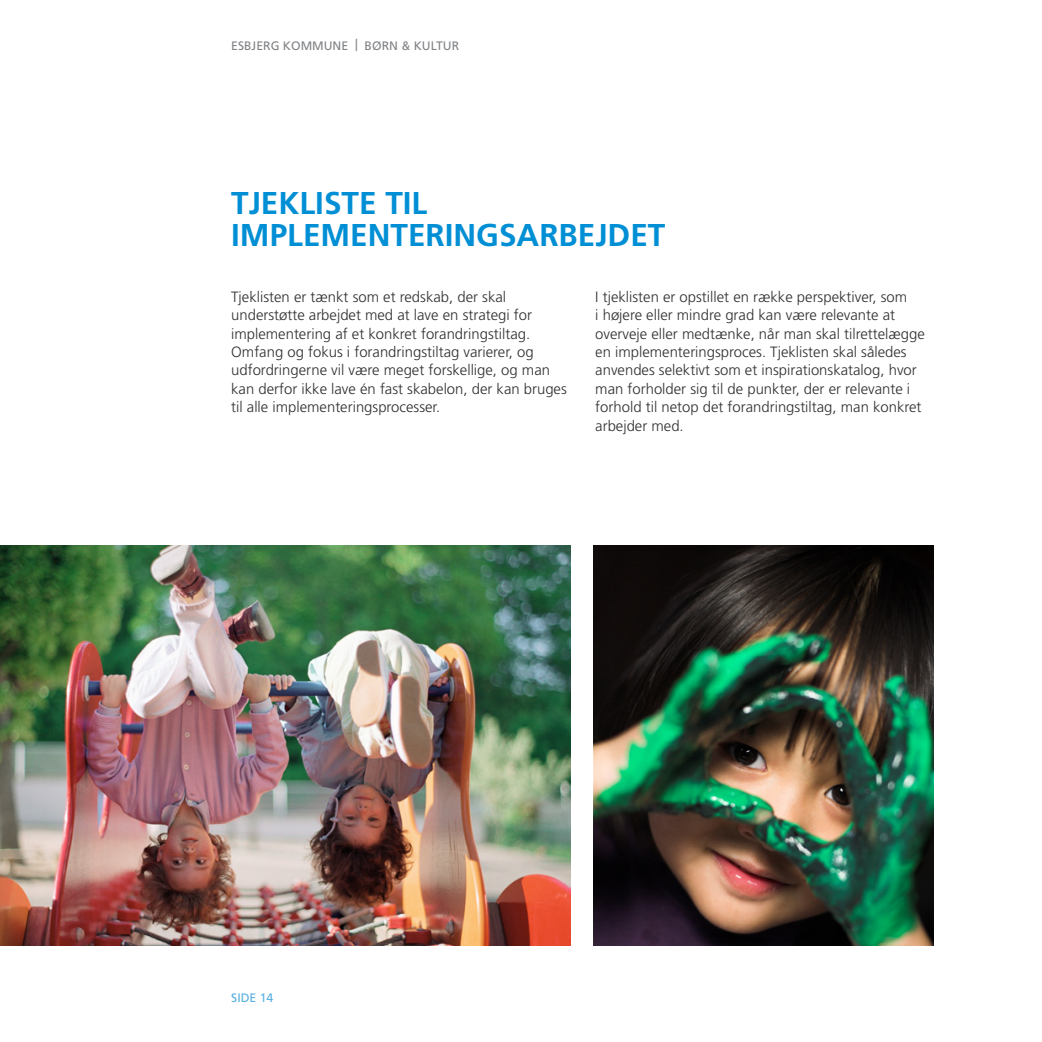
<style>
.page{position:relative;width:1042px;height:1042px;background:#fff}
.page>*{position:absolute;margin:0;border:0;box-sizing:border-box;transform-origin:0 0}
.Rubrik{font:700 31.5px/32.4px "Frutiger LT Std";color:#008fd5}
.Brød{font:300 14.88px/18.4px "Frutiger LT Std";color:#312f30}
.t1{font:12.25px "Frutiger LT Std";color:#808285}
.t2{font:12.25px "Frutiger LT Std";color:#57b0e2}
</style>
<div class="page">
<div style="left:593px;top:283px;width:340px;height:265px;border:2px solid #fff"></div>
<img style="left:0;top:546px;width:570px;height:399px">
<img style="left:593px;top:546px;width:340px;height:399px">
<p class="t1" style="left:231px;top:38px;width:230px">ESBJERG KOMMUNE | BØRN &amp; KULTUR</p>
<p class="Rubrik" style="left:231px;top:187px;width:436px">TJEKLISTE TIL<br>IMPLEMENTERINGSARBEJDET</p>
<p class="Brød" style="left:231px;top:288px;width:337px">Tjeklisten er tænkt som et redskab, der skal understøtte arbejdet med at lave en strategi for implementering af et konkret forandringstiltag.<br>Omfang og fokus i forandringstiltag varierer, og udfordringerne vil være meget forskellige, og man kan derfor ikke lave én fast skabelon, der kan bruges til alle implementeringsprocesser.</p>
<p class="Brød" style="left:595px;top:288px;width:331px">I tjeklisten er opstillet en række perspektiver, som<br>i højere eller mindre grad kan være relevante at overveje eller medtænke, når man skal tilrettelægge en implementeringsproces. Tjeklisten skal således anvendes selektivt som et inspirationskatalog, hvor man forholder sig til de punkter, der er relevante i forhold til netop det forandringstiltag, man konkret arbejder med.</p>
<p class="t2" style="left:231px;top:990px;width:44px">SIDE 14</p>
</div>
